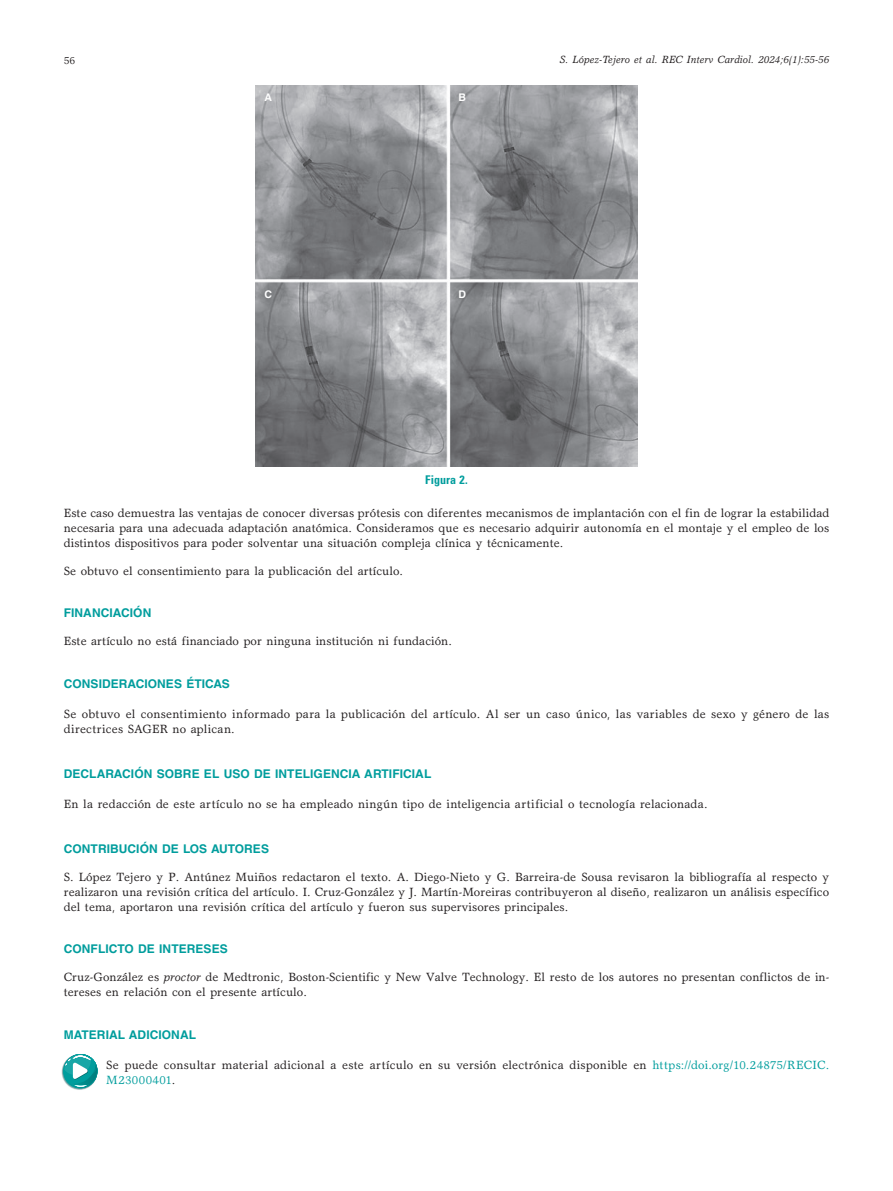
<style>
.page{position:relative;width:893px;height:1191px;background:#fff}
.page>*{position:absolute;margin:0;border:0;box-sizing:border-box;transform-origin:0 0}
.t1{font:12px/15px "Garth Graphic Std";letter-spacing:.005em;color:#231f20}
.t2{font:700 12px "Helvetica LT Std";letter-spacing:.005em;color:#009d9d}
.t3{font:700 condensed 12px "Univers LT Std";letter-spacing:.005em;color:#009d9d}
.t4{font:italic 10.5px "Garth Graphic Std";letter-spacing:.005em;color:#231f20}
.t5{font:700 10.5px "Helvetica LT Std";color:#fff}
.t6{font:10.5px "Garth Graphic Std";color:#231f20}
.s1{font-style:italic}
.s2{color:#009d9d}
</style>
<div class="page">
<svg style="left:62px;top:1054px;width:35px;height:36px"></svg>
<svg style="left:63px;top:1054px;width:35px;height:34px"></svg>
<img style="left:256px;top:85px;width:381px;height:381px">
<p class="t6" style="left:64px;top:54px;width:13px">56</p>
<p class="t4" style="left:560px;top:53px;width:271px">S. López-Tejero et al. REC Interv Cardiol. 2024;6(1):55-56</p>
<p class="t5" style="left:264px;top:91px;width:9px">A</p>
<p class="t5" style="left:264px;top:287px;width:9px">C</p>
<p class="t5" style="left:459px;top:91px;width:9px">B</p>
<p class="t5" style="left:459px;top:287px;width:9px">D</p>
<p class="t3" style="left:425px;top:472px;width:44px">Figura 2.</p>
<p class="t1" style="left:64px;top:505px;width:767px;text-align:justify">Este caso demuestra las ventajas de conocer diversas prótesis con diferentes mecanismos de implantación con el fin de lograr la estabilidad necesaria para una adecuada adaptación anatómica. Consideramos que es necesario adquirir autonomía en el montaje y el empleo de los distintos dispositivos para poder solventar una situación compleja clínica y técnicamente.</p>
<p class="t1" style="left:64px;top:563px;width:341px">Se obtuvo el consentimiento para la publicación del artículo.</p>
<p class="t2" style="left:64px;top:606px;width:89px">FINANCIACIÓN</p>
<p class="t1" style="left:64px;top:633px;width:390px">Este artículo no está financiado por ninguna institución ni fundación.</p>
<p class="t2" style="left:64px;top:676px;width:168px">CONSIDERACIONES ÉTICAS</p>
<p class="t1" style="left:64px;top:706px;width:767px">Se obtuvo el consentimiento informado para la publicación del artículo. Al ser un caso único, las variables de sexo y género de las directrices SAGER no aplican.</p>
<p class="t2" style="left:64px;top:766px;width:369px">DECLARACIÓN SOBRE EL USO DE INTELIGENCIA ARTIFICIAL</p>
<p class="t1" style="left:64px;top:796px;width:645px">En la redacción de este artículo no se ha empleado ningún tipo de inteligencia artificial o tecnología relacionada.</p>
<p class="t2" style="left:64px;top:841px;width:207px">CONTRIBUCIÓN DE LOS AUTORES</p>
<p class="t1" style="left:64px;top:869px;width:767px;text-align:justify">S. López Tejero y P. Antúnez Muiños redactaron el texto. A. Diego-Nieto y G. Barreira-de Sousa revisaron la bibliografía al respecto y realizaron una revisión crítica del artículo. I. Cruz-González y J. Martín-Moreiras contribuyeron al diseño, realizaron un análisis específico del tema, aportaron una revisión crítica del artículo y fueron sus supervisores principales.</p>
<p class="t2" style="left:64px;top:942px;width:165px">CONFLICTO DE INTERESES</p>
<p class="t1" style="left:64px;top:969px;width:767px">Cruz-González es <span class="s1">proctor</span> de Medtronic, Boston-Scientific y New Valve Technology. El resto de los autores no presentan conflictos de in&shy;tereses en relación con el presente artículo.</p>
<p class="t2" style="left:64px;top:1027px;width:134px">MATERIAL ADICIONAL</p>
<p class="t1" style="left:106px;top:1057px;width:724px">Se puede consultar material adicional a este artículo en su versión electrónica disponible en <span class="s2">https://doi.org/10.24875/RECIC.<br>M23000401</span>.</p>
</div>
